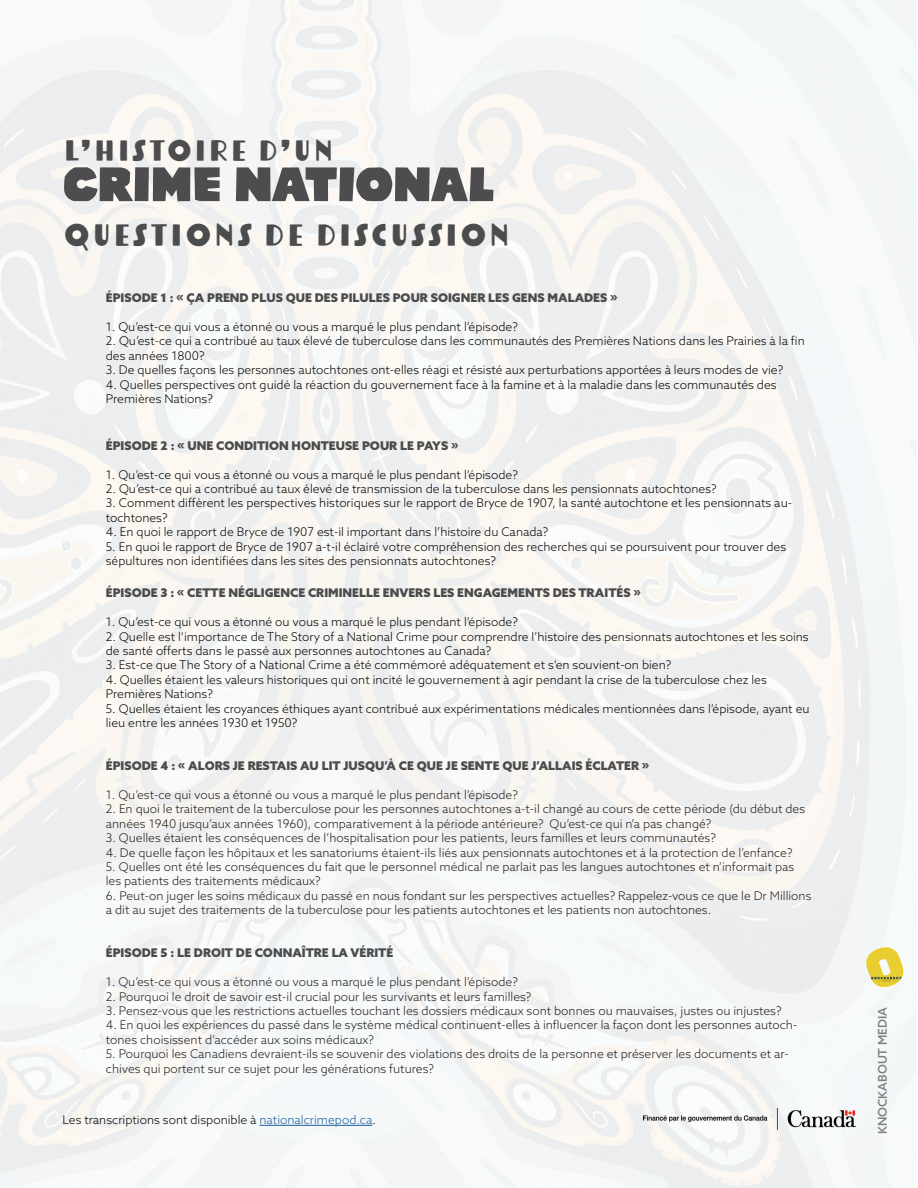
<style>
.page{position:relative;width:918px;height:1188px;background:#fff}
.page>*{position:absolute;margin:0;border:0;box-sizing:border-box;transform-origin:0 0}
.t1{font:700 54px "Poleno";color:#4d4c4f}
.t2{font:31.5px "Tomarik Display";color:#4b4c4d}
.t3{font:30px "Tomarik Display";color:#4d4c4f}
.t4{font:300 12px/14.4px "Azo Sans";color:#040503}
.t5{font:300 12px/14.4px "Azo Sans";color:#231f20}
.t6{font:900 12px "Azo Sans";color:#4b4c4d}
.t7{font:500 12px "Azo Sans";color:#7e8083}
.s1{color:#175d9e}
</style>
<div class="page">
<img style="left:0;top:0;width:916px;height:1188px">
<img style="left:644px;top:1108px;width:211px;height:22px">
<img style="left:866px;top:948px;width:38px;height:39px">
<hr style="left:259px;top:1125px;width:113px;height:1px;background:#175d9e">
<h3 class="t3" style="left:63px;top:124px;width:274px">L’HISTOIRE D’UN</h3>
<h1 class="t1" style="left:63px;top:155px;width:433px">CRIME NATIONAL</h1>
<h2 class="t2" style="left:63px;top:208px;width:450px">QUESTIONS DE DISCUSSION</h2>
<p class="t6" style="left:106px;top:290px;width:513px">ÉPISODE 1 : « ÇA PREND PLUS QUE DES PILULES POUR SOIGNER LES GENS MALADES »</p>
<p class="t4" style="left:106px;top:319px;width:414px">1. Qu’est-ce qui vous a étonné ou vous a marqué le plus pendant l’épisode?</p>
<p class="t4" style="left:106px;top:334px;width:700px">2. Qu’est-ce qui a contribué au taux élevé de tuberculose dans les communautés des Premières Nations dans les Prairies à la fin des années 1800?</p>
<p class="t4" style="left:106px;top:363px;width:679px">3. De quelles façons les personnes autochtones ont-elles réagi et résisté aux perturbations apportées à leurs modes de vie?</p>
<p class="t4" style="left:106px;top:377px;width:672px">4. Quelles perspectives ont guidé la réaction du gouvernement face à la famine et à la maladie dans les communautés des<br>Premières Nations?</p>
<p class="t6" style="left:106px;top:437px;width:354px">ÉPISODE 2 : « UNE CONDITION HONTEUSE POUR LE PAYS »</p>
<p class="t4" style="left:106px;top:467px;width:414px">1. Qu’est-ce qui vous a étonné ou vous a marqué le plus pendant l’épisode?</p>
<p class="t4" style="left:106px;top:481px;width:612px">2. Qu’est-ce qui a contribué au taux élevé de transmission de la tuberculose dans les pensionnats autochtones?</p>
<p class="t4" style="left:106px;top:496px;width:688px">3. Comment diffèrent les perspectives historiques sur le rapport de Bryce de 1907, la santé autochtone et les pensionnats au&shy;tochtones?</p>
<p class="t4" style="left:106px;top:525px;width:444px">4. En quoi le rapport de Bryce de 1907 est-il important dans l’histoire du Canada?</p>
<p class="t4" style="left:106px;top:539px;width:682px">5. En quoi le rapport de Bryce de 1907 a-t-il éclairé votre compréhension des recherches qui se poursuivent pour trouver des sépultures non identifiées dans les sites des pensionnats autochtones?</p>
<p class="t6" style="left:106px;top:585px;width:536px">ÉPISODE 3 : « CETTE NÉGLIGENCE CRIMINELLE ENVERS LES ENGAGEMENTS DES TRAITÉS »</p>
<p class="t4" style="left:106px;top:615px;width:414px">1. Qu’est-ce qui vous a étonné ou vous a marqué le plus pendant l’épisode?</p>
<p class="t4" style="left:106px;top:629px;width:704px">2. Quelle est l’importance de The Story of a National Crime pour comprendre l’histoire des pensionnats autochtones et les soins de santé offerts dans le passé aux personnes autochtones au Canada?</p>
<p class="t4" style="left:106px;top:658px;width:567px">3. Est-ce que The Story of a National Crime a été commémoré adéquatement et s’en souvient-on bien?</p>
<p class="t4" style="left:106px;top:672px;width:663px">4. Quelles étaient les valeurs historiques qui ont incité le gouvernement à agir pendant la crise de la tuberculose chez les<br>Premières Nations?</p>
<p class="t4" style="left:106px;top:701px;width:705px">5. Quelles étaient les croyances éthiques ayant contribué aux expérimentations médicales mentionnées dans l’épisode, ayant eu lieu entre les années 1930 et 1950?</p>
<p class="t6" style="left:106px;top:758px;width:545px">ÉPISODE 4 : « ALORS JE RESTAIS AU LIT JUSQU’À CE QUE JE SENTE QUE J’ALLAIS ÉCLATER »</p>
<p class="t5" style="left:106px;top:787px;width:414px">1. Qu’est-ce qui vous a étonné ou vous a marqué le plus pendant l’épisode?</p>
<p class="t5" style="left:106px;top:802px;width:701px">2. En quoi le traitement de la tuberculose pour les personnes autochtones a-t-il changé au cours de cette période (du début des années 1940 jusqu’aux années 1960), comparativement à la période antérieure? Qu’est-ce qui n’a pas changé?</p>
<p class="t5" style="left:106px;top:831px;width:612px">3. Quelles étaient les conséquences de l’hospitalisation pour les patients, leurs familles et leurs communautés?</p>
<p class="t5" style="left:106px;top:845px;width:688px">4. De quelle façon les hôpitaux et les sanatoriums étaient-ils liés aux pensionnats autochtones et à la protection de l’enfance?</p>
<p class="t5" style="left:106px;top:859px;width:690px">5. Quelles ont été les conséquences du fait que le personnel médical ne parlait pas les langues autochtones et n’informait pas les patients des traitements médicaux?</p>
<p class="t5" style="left:106px;top:888px;width:707px">6. Peut-on juger les soins médicaux du passé en nous fondant sur les perspectives actuelles? Rappelez-vous ce que le Dr Millions a dit au sujet des traitements de la tuberculose pour les patients autochtones et les patients non autochtones.</p>
<p class="t6" style="left:106px;top:945px;width:289px">ÉPISODE 5 : LE DROIT DE CONNAÎTRE LA VÉRITÉ</p>
<p class="t5" style="left:106px;top:975px;width:414px">1. Qu’est-ce qui vous a étonné ou vous a marqué le plus pendant l’épisode?</p>
<p class="t5" style="left:106px;top:989px;width:427px">2. Pourquoi le droit de savoir est-il crucial pour les survivants et leurs familles?</p>
<p class="t5" style="left:106px;top:1003px;width:677px">3. Pensez-vous que les restrictions actuelles touchant les dossiers médicaux sont bonnes ou mauvaises, justes ou injustes?</p>
<p class="t5" style="left:106px;top:1018px;width:693px">4. En quoi les expériences du passé dans le système médical continuent-elles à influencer la façon dont les personnes autoch&shy;tones choisissent d’accéder aux soins médicaux?</p>
<p class="t5" style="left:106px;top:1047px;width:684px">5. Pourquoi les Canadiens devraient-ils se souvenir des violations des droits de la personne et préserver les documents et ar&shy;chives qui portent sur ce sujet pour les générations futures?</p>
<p class="t4" style="left:63px;top:1112px;width:315px">Les transcriptions sont disponible à <span class="s1">nationalcrimepod.ca</span>.</p>
<p class="t7" style="left:875px;top:1134px;width:128px;rotate:-90deg">KNOCKABOUT MEDIA</p>
</div>
